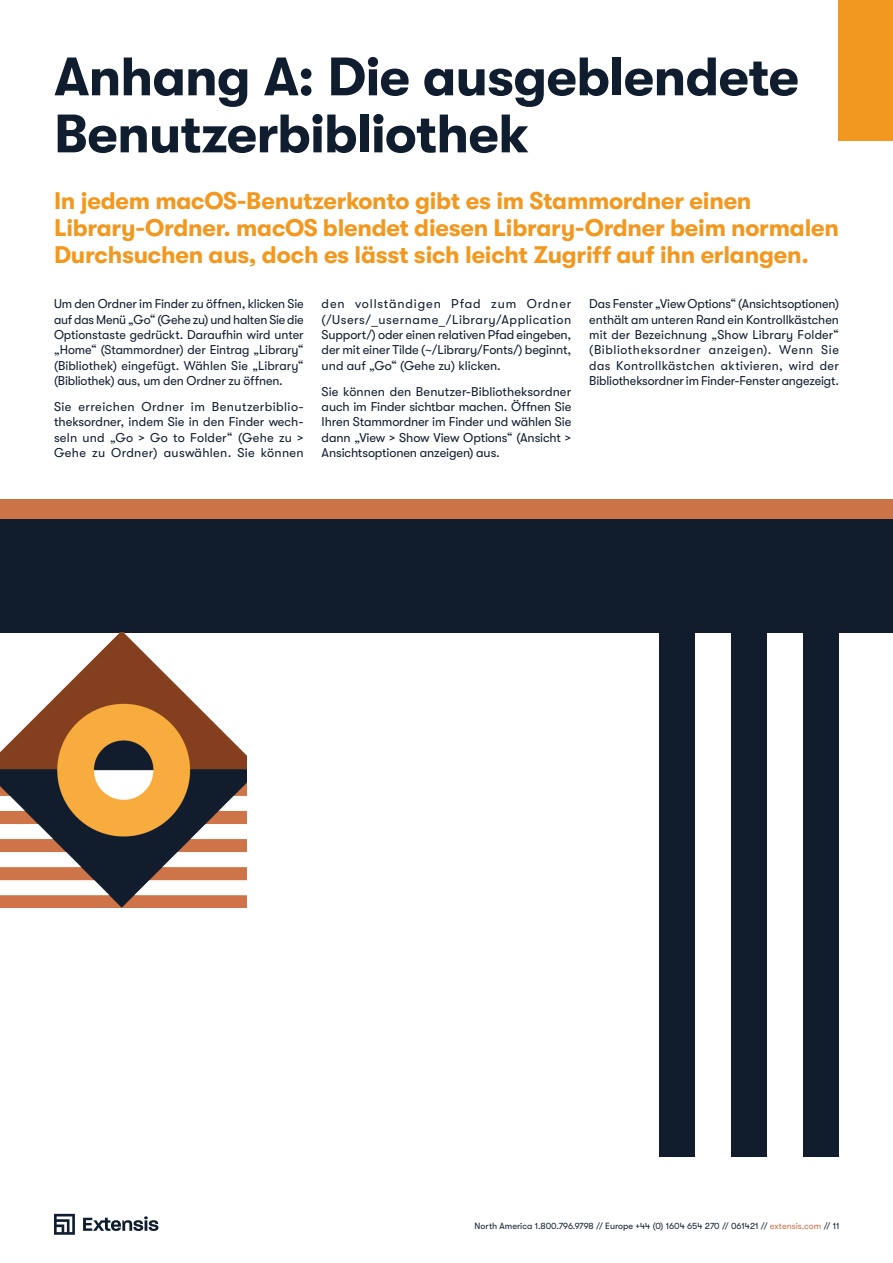
<style>
.page{position:relative;width:893px;height:1263px;background:#fff}
.page>*{position:absolute;margin:0;border:0;box-sizing:border-box;transform-origin:0 0}
.t1{font:700 54px/57px "GT Walsheim";letter-spacing:-.015em;color:#101d2e}
.t2{font:700 24px/27px "GT Walsheim";letter-spacing:-.01em;color:#f3981f}
.t3{font:12.75px/15.3px "GT Walsheim";letter-spacing:-.01em;color:#101d2e;text-align:justify}
.t4{font:9px "GT Walsheim";color:#101d2e}
.s1{color:#ce724b}
.s2{color:#111d2d}
</style>
<div class="page">
<div style="left:839px;top:0;width:54px;height:141px;background:#f29820"></div>
<svg style="left:54px;top:1214px;width:21px;height:21px"></svg>
<svg style="left:83px;top:1216px;width:75px;height:15px"></svg>
<div style="left:0;top:499px;width:893px;height:20px;background:#cd7348"></div>
<div style="left:0;top:519px;width:893px;height:114px;background:#111d2d"></div>
<img style="left:0;top:633px;width:246px;height:275px">
<div style="left:803px;top:553px;width:35px;height:603px;background:#111d2d"></div>
<div style="left:731px;top:553px;width:36px;height:603px;background:#111d2d"></div>
<div style="left:659px;top:553px;width:36px;height:603px;background:#111d2d"></div>
<h1 class="t1" style="left:54px;top:48px;width:746px">Anhang A: Die ausgeblendete<br>Benutzerbibliothek</h1>
<h2 class="t2" style="left:54px;top:188px;width:786px">In jedem macOS-Benutzerkonto gibt es im Stammordner einen<br>Library-Ordner. macOS blendet diesen Library-Ordner beim normalen<br>Durchsuchen aus, doch es lässt sich leicht Zugriff auf ihn erlangen.</h2>
<p class="t3" style="left:54px;top:296px;width:251px">Um den Ordner im Finder zu öffnen, klicken Sie auf das Menü „Go“ (Gehe zu) und halten Sie die Optionstaste gedrückt. Daraufhin wird unter „Home“ (Stammordner) der Eintrag „Library“ (Bibliothek) eingefügt. Wählen Sie „Library“ (Bibliothek) aus, um den Ordner zu öffnen.</p>
<p class="t3" style="left:54px;top:399px;width:251px">Sie erreichen Ordner im Benutzerbiblio&shy;theksordner, indem Sie in den Finder wech&shy;seln und „Go &gt; Go to Folder“ (Gehe zu &gt; Gehe zu Ordner) auswählen. Sie können</p>
<p class="t3" style="left:589px;top:296px;width:251px">Das Fenster „View Options“ (Ansichtsoptionen) enthält am unteren Rand ein Kontrollkästchen mit der Bezeichnung „Show Library Folder“ (Bibliotheksordner anzeigen). Wenn Sie das Kontrollkästchen aktivieren, wird der Bibliotheksordner im Finder-Fenster angezeigt.</p>
<p class="t3" style="left:322px;top:296px;width:251px">den vollständigen Pfad zum Ordner (/Users/_username_/Library/Application Support/) oder einen relativen Pfad eingeben, der mit einer Tilde (~/Library/Fonts/) beginnt, und auf „Go“ (Gehe zu) klicken.</p>
<p class="t3" style="left:322px;top:384px;width:251px">Sie können den Benutzer-Bibliotheksordner auch im Finder sichtbar machen. Öffnen Sie Ihren Stammordner im Finder und wählen Sie dann „View &gt; Show View Options“ (Ansicht &gt; Ansichtsoptionen anzeigen) aus.</p>
<p class="t4" style="left:475px;top:1221px;width:366px">North America 1.800.796.9798 // Europe +44 (0) 1604 654 270 // 061421 // <span class="s1">extensis.com</span> // <span class="s2">11</span></p>
</div>
